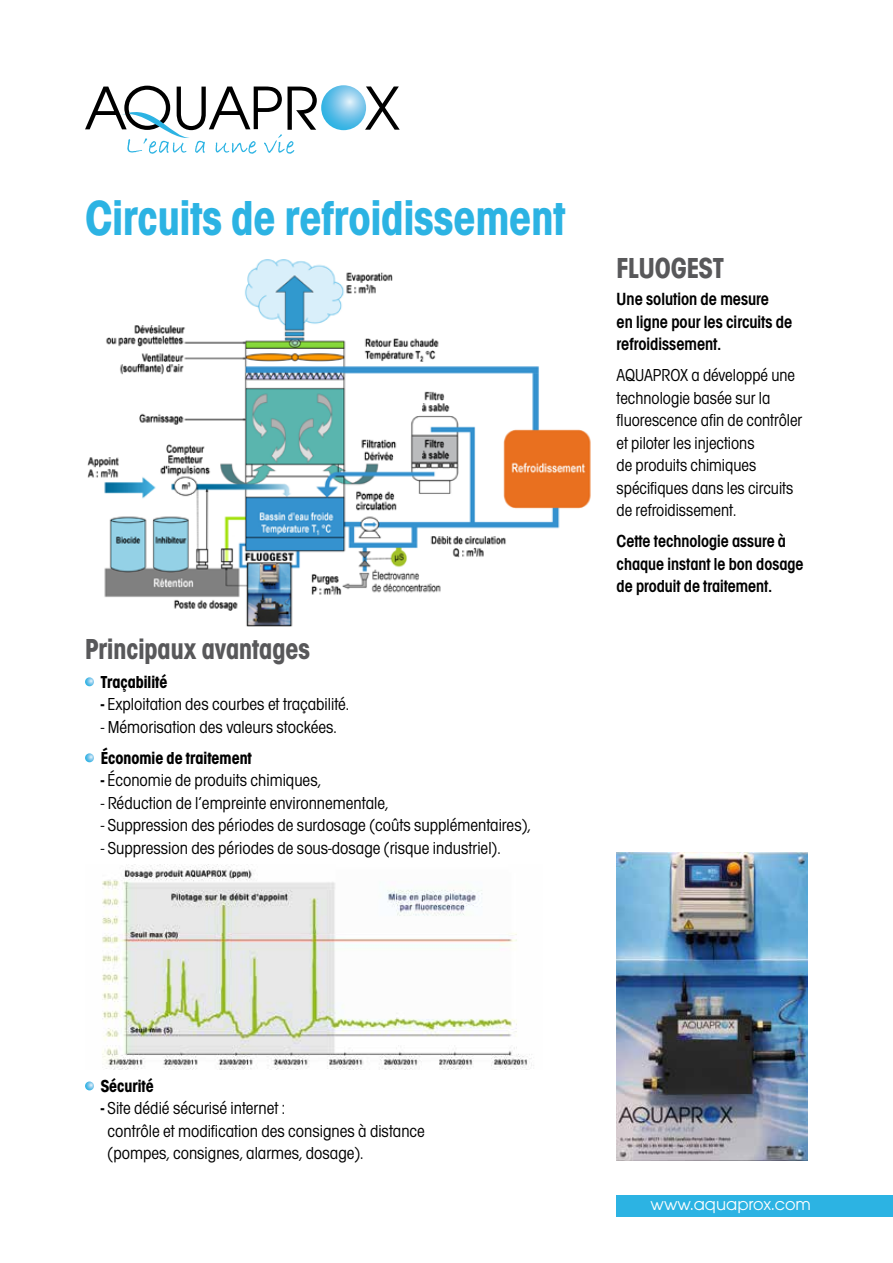
<style>
.page{position:relative;width:893px;height:1263px;background:#fff}
.page>*{position:absolute;margin:0;border:0;box-sizing:border-box;transform-origin:0 0}
.t1{font:700 condensed 51px "Avant Garde Gothic Itc T";color:#2cb3e3;scale:.96 1}
.t2{font:700 condensed 30px "Avant Garde Gothic Itc T";color:#58585a;scale:.96 1}
.t3{font:600 condensed 18.3px/22.5px "Avant Garde Gothic Itc T";color:#000}
.t4{font:condensed 18px/22.5px "Avant Garde Gothic Itc T";color:#000}
.t5{font:600 condensed 18px/22.5px "Avant Garde Gothic Itc T";color:#000}
.t6{font:700 condensed 18px "Avant Garde Gothic Itc T";color:#000}
.t7{font:18px "Avant Garde Gothic Itc T";color:#fff}
.s1{font-weight:700}
</style>
<div class="page">
<div style="left:617px;top:1195px;width:276px;height:21px;background:#2cb3e3"></div>
<img style="left:87px;top:259px;width:504px;height:367px">
<svg style="left:321px;top:85px;width:45px;height:45px"></svg>
<svg style="left:365px;top:86px;width:35px;height:44px"></svg>
<svg style="left:85px;top:86px;width:232px;height:68px"></svg>
<svg style="left:85px;top:677px;width:9px;height:9px"></svg>
<svg style="left:85px;top:753px;width:9px;height:9px"></svg>
<svg style="left:85px;top:1081px;width:9px;height:9px"></svg>
<img style="left:617px;top:853px;width:191px;height:308px">
<img style="left:102px;top:864px;width:432px;height:206px">
<h1 class="t1" style="left:85px;top:187px;width:502px">Circuits de refroidissement</h1>
<h2 class="t2" style="left:85px;top:631px;width:236px">Principaux avantages</h2>
<p class="t6" style="left:101px;top:671px;width:68px">Traçabilité</p>
<p class="t4" style="left:101px;top:693px;width:250px"><span class="s1">-</span> Exploitation des courbes et traçabilité.</p>
<p class="t4" style="left:101px;top:715px;width:237px">- Mémorisation des valeurs stockées.</p>
<p class="t6" style="left:101px;top:747px;width:153px">Économie de traitement</p>
<p class="t4" style="left:101px;top:769px;width:222px"><span class="s1">-</span> Économie de produits chimiques,</p>
<p class="t4" style="left:101px;top:791px;width:289px">- Réduction de l’empreinte environnementale,</p>
<p class="t4" style="left:101px;top:814px;width:431px">- Suppression des périodes de surdosage (coûts supplémentaires),</p>
<p class="t4" style="left:101px;top:836px;width:401px">- Suppression des périodes de sous-dosage (risque industriel).</p>
<h2 class="t2" style="left:617px;top:250px;width:113px">FLUOGEST</h2>
<p class="t3" style="left:617px;top:288px;width:177px">Une solution de mesure<br>en ligne pour les circuits de refroidissement.</p>
<p class="t4" style="left:617px;top:364px;width:187px">AQUAPROX a développé une technologie basée sur la fluorescence afin de contrôler et piloter les injections<br>de produits chimiques spécifiques dans les circuits de refroidissement.</p>
<p class="t5" style="left:617px;top:530px;width:188px">Cette technologie assure à chaque instant le bon dosage de produit de traitement.</p>
<p class="t6" style="left:101px;top:1075px;width:55px">Sécurité</p>
<p class="t4" style="left:108px;top:1097px;width:319px;text-indent:-7px"><span class="s1">-</span> Site dédié sécurisé internet :<br>contrôle et modification des consignes à distance (pompes, consignes, alarmes, dosage).</p>
<p class="t7" style="left:651px;top:1193px;width:162px">www.aquaprox.com</p>
</div>
